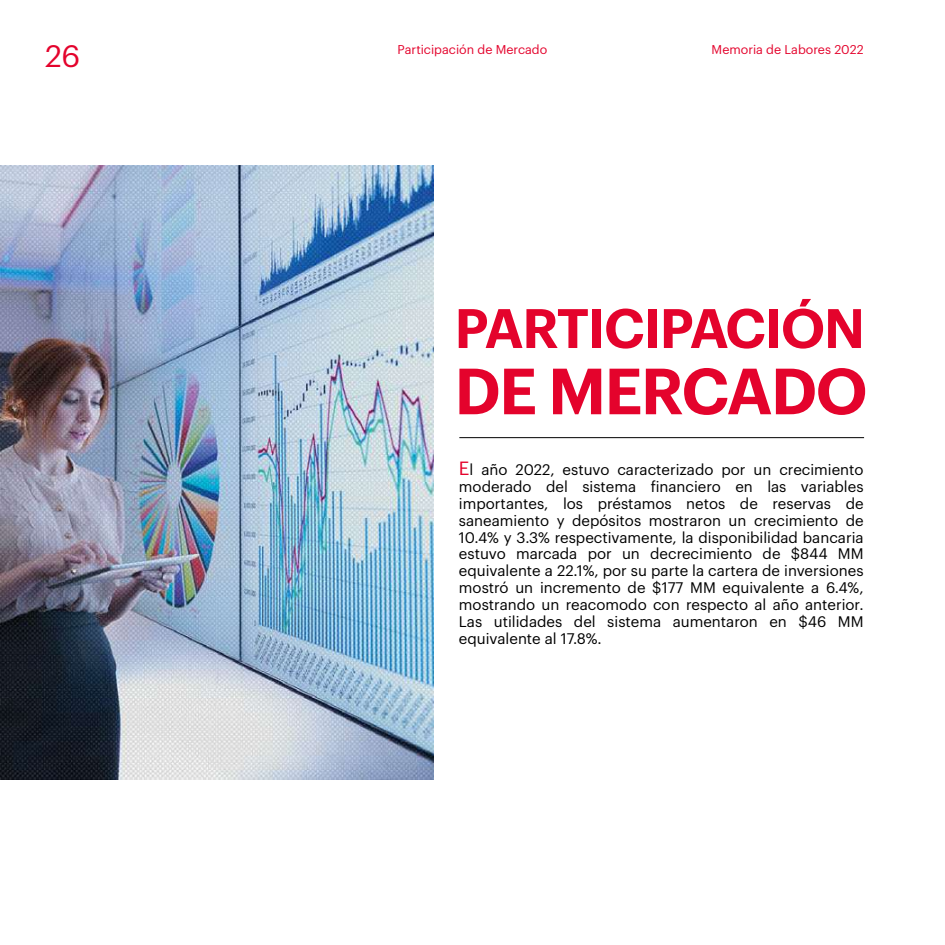
<style>
.page{position:relative;width:945px;height:945px;background:#fff}
.page>*{position:absolute;margin:0;border:0;box-sizing:border-box;transform-origin:0 0}
.t1{font:600 63.75px "Graphik";letter-spacing:-.025em;color:#e4032c}
.t2{font:600 54.38px "Graphik";letter-spacing:-.025em;color:#e4032c}
.t3{font:30.38px "Graphik";color:#e4032c}
.t4{font:15px/16.9px "Graphik";color:#010101;text-align:justify}
.t5{font:12.5px "Graphik";color:#e4032c}
.s1{font-size:18.75px;color:#e4032c}
</style>
<div class="page">
<img style="left:0;top:165px;width:433px;height:615px">
<hr style="left:459px;top:437px;width:405px;height:1px;background:#010101">
<h3 class="t3" style="left:45px;top:33px;width:37px">26</h3>
<p class="t5" style="left:398px;top:40px;width:151px">Participación de Mercado</p>
<p class="t5" style="left:712px;top:40px;width:153px">Memoria de Labores 2022</p>
<h2 class="t2" style="left:455px;top:287px;width:412px">PARTICIPACIÓN</h2>
<h1 class="t1" style="left:455px;top:342px;width:415px">DE MERCADO</h1>
<p class="t4" style="left:459px;top:460px;width:406px"><span class="s1">E</span>l año 2022, estuvo caracterizado por un crecimiento moderado del sistema financiero en las variables importantes, los préstamos netos de reservas de saneamiento y depósitos mostraron un crecimiento de 10.4% y 3.3% respectivamente, la disponibilidad bancaria estuvo marcada por un decrecimiento de $844 MM equivalente a 22.1%, por su parte la cartera de inversiones mostró un incremento de $177 MM equivalente a 6.4%, mostrando un reacomodo con respecto al año anterior.<br>Las utilidades del sistema aumentaron en $46 MM equivalente al 17.8%.</p>
</div>
